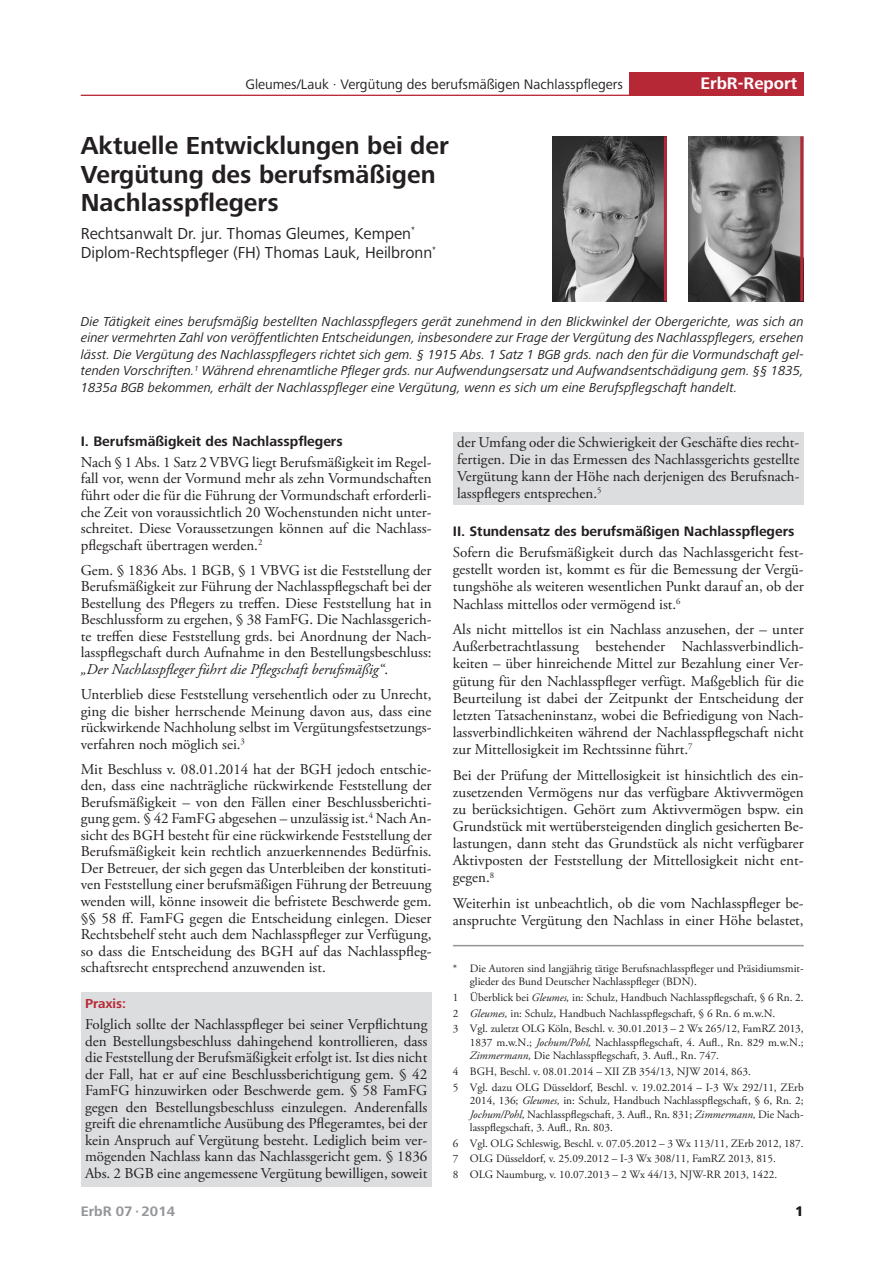
<style>
.page{position:relative;width:893px;height:1263px;background:#fff}
.page>*{position:absolute;margin:0;border:0;box-sizing:border-box;transform-origin:0 0}
.t1{font:700 25.5px/28px "Frutiger Next Pro";color:#231f20}
.t2{font:700 17.25px "Frutiger Next Pro";color:#fff}
.t3{font:16.5px/19.5px "Frutiger Next Pro";color:#231f20}
.t4{font:15px/16.5px "Adobe Garamond Pro";color:#231f20;text-align:justify}
.t5{font:700 14.25px "Frutiger Next Pro";color:#231f20}
.t6{font:14.25px "Frutiger Next Pro";color:#231f20}
.t7{font:700 14.25px "Frutiger Next Pro";color:#939598}
.t8{font:italic 13.5px/16.5px "Frutiger Next Pro";color:#231f20;text-align:justify}
.t9{font:700 13.5px "Frutiger Next Pro";color:#b72837}
.t10{font:11.25px/15.6px "Adobe Garamond Pro";color:#231f20}
.s1{font-style:italic}
</style>
<div class="page">
<hr style="left:81px;top:95px;width:548px;height:1px;background:#b72837">
<div style="left:629px;top:72px;width:175px;height:24px;background:#b72837"></div>
<div style="left:453px;top:432px;width:351px;height:72px;background:#dcdddf"></div>
<div style="left:81px;top:992px;width:351px;height:194px;background:#dcdddf"></div>
<img style="left:689px;top:137px;width:111px;height:164px">
<img style="left:552px;top:136px;width:112px;height:165px">
<hr style="left:800px;top:136px;width:3px;height:165px;background:#b72837">
<hr style="left:664px;top:136px;width:3px;height:165px;background:#b72837">
<hr style="left:453px;top:945px;width:351px;height:1px;background:#939598">
<p class="t6" style="left:245px;top:76px;width:379px">Gleumes/Lauk · Vergütung des berufsmäßigen Nachlasspflegers</p>
<p class="t2" style="left:700px;top:74px;width:98px">ErbR-Report</p>
<h1 class="t1" style="left:81px;top:132px;width:370px">Aktuelle Entwicklungen bei der<br>Vergütung des berufsmäßigen<br>Nachlasspflegers</h1>
<p class="t3" style="left:81px;top:223px;width:357px">Rechtsanwalt Dr. jur. Thomas Gleumes, Kempen<sup>*<br></sup>Diplom-Rechtspfleger (FH) Thomas Lauk, Heilbronn<sup>*</sup></p>
<p class="t8" style="left:81px;top:313px;width:724px">Die Tätigkeit eines berufsmäßig bestellten Nachlasspflegers gerät zunehmend in den Blickwinkel der Obergerichte, was sich an einer vermehrten Zahl von veröffentlichten Entscheidungen, insbesondere zur Frage der Vergütung des Nachlasspflegers, ersehen lässt. Die Vergütung des Nachlasspflegers richtet sich gem. § 1915 Abs. 1 Satz 1 BGB grds. nach den für die Vormundschaft gel&shy;tenden Vorschriften.<sup>1</sup> Während ehrenamtliche Pfleger grds. nur Aufwendungsersatz und Aufwandsentschädigung gem. §§ 1835, 1835a BGB bekommen, erhält der Nachlasspfleger eine Vergütung, wenn es sich um eine Berufspflegschaft handelt.</p>
<p class="t5" style="left:81px;top:433px;width:264px">I. Berufsmäßigkeit des Nachlasspflegers</p>
<p class="t4" style="left:81px;top:454px;width:352px">Nach § 1 Abs. 1 Satz 2 VBVG liegt Berufsmäßigkeit im Regel&shy;fall vor, wenn der Vormund mehr als zehn Vormundschaften führt oder die für die Führung der Vormundschaft erforderli&shy;che Zeit von voraussichtlich 20 Wochenstunden nicht unter&shy;schreitet. Diese Voraussetzungen können auf die Nachlass&shy;pflegschaft übertragen werden.<sup>2</sup></p>
<p class="t4" style="left:81px;top:562px;width:352px">Gem. § 1836 Abs. 1 BGB, § 1 VBVG ist die Feststellung der Berufsmäßigkeit zur Führung der Nachlasspflegschaft bei der Bestellung des Pflegers zu treffen. Diese Feststellung hat in Beschlussform zu ergehen, § 38 FamFG. Die Nachlassgerich&shy;te treffen diese Feststellung grds. bei Anordnung der Nach&shy;lasspflegschaft durch Aufnahme in den Bestellungsbeschluss: <span class="s1">„Der Nachlasspfleger führt die Pflegschaft berufsmäßig“</span>.</p>
<p class="t4" style="left:81px;top:686px;width:352px">Unterblieb diese Feststellung versehentlich oder zu Unrecht, ging die bisher herrschende Meinung davon aus, dass eine rückwirkende Nachholung selbst im Vergütungsfestsetzungs&shy;verfahren noch möglich sei.<sup>3</sup></p>
<p class="t4" style="left:81px;top:761px;width:352px">Mit Beschluss v. 08.01.2014 hat der BGH jedoch entschie&shy;den, dass eine nachträgliche rückwirkende Feststellung der Berufsmäßigkeit – von den Fällen einer Beschlussberichti&shy;gung gem. § 42 FamFG abgesehen – unzulässig ist.<sup>4</sup> Nach An&shy;sicht des BGH besteht für eine rückwirkende Feststellung der Berufsmäßigkeit kein rechtlich anzuerkennendes Bedürfnis.<br>Der Betreuer, der sich gegen das Unterbleiben der konstituti&shy;ven Feststellung einer berufsmäßigen Führung der Betreuung wenden will, könne insoweit die befristete Beschwerde gem. §§ 58 ff. FamFG gegen die Entscheidung einlegen. Dieser Rechtsbehelf steht auch dem Nachlasspfleger zur Verfügung, so dass die Entscheidung des BGH auf das Nachlasspfleg&shy;schaftsrecht entsprechend anzuwenden ist.</p>
<p class="t9" style="left:85px;top:996px;width:43px">Praxis:</p>
<p class="t4" style="left:85px;top:1016px;width:344px">Folglich sollte der Nachlasspfleger bei seiner Verpflichtung den Bestellungsbeschluss dahingehend kontrollieren, dass die Feststellung der Berufsmäßigkeit erfolgt ist. Ist dies nicht der Fall, hat er auf eine Beschlussberichtigung gem. § 42<br>FamFG hinzuwirken oder Beschwerde gem. § 58 FamFG gegen den Bestellungsbeschluss einzulegen. Anderenfalls greift die ehrenamtliche Ausübung des Pflegeramtes, bei der kein Anspruch auf Vergütung besteht. Lediglich beim ver&shy;mögenden Nachlass kann das Nachlassgericht gem. § 1836<br>Abs. 2 BGB eine angemessene Vergütung bewilligen, soweit</p>
<p class="t4" style="left:457px;top:434px;width:344px;line-height:17.1px">der Umfang oder die Schwierigkeit der Geschäfte dies recht&shy;fertigen. Die in das Ermessen des Nachlassgerichts gestellte Vergütung kann der Höhe nach derjenigen des Berufsnach&shy;lasspflegers entsprechen.<sup>5</sup></p>
<p class="t5" style="left:453px;top:523px;width:343px">II. Stundensatz des berufsmäßigen Nachlasspflegers</p>
<p class="t4" style="left:453px;top:544px;width:352px;line-height:17.1px">Sofern die Berufsmäßigkeit durch das Nachlassgericht fest&shy;gestellt worden ist, kommt es für die Bemessung der Vergü&shy;tungshöhe als weiteren wesentlichen Punkt darauf an, ob der Nachlass mittellos oder vermögend ist.<sup>6</sup></p>
<p class="t4" style="left:453px;top:621px;width:352px;line-height:17.1px">Als nicht mittellos ist ein Nachlass anzusehen, der – unter Außerbetrachtlassung bestehender Nachlassverbindlich&shy;keiten – über hinreichende Mittel zur Bezahlung einer Ver&shy;gütung für den Nachlasspfleger verfügt. Maßgeblich für die Beurteilung ist dabei der Zeitpunkt der Entscheidung der letzten Tatsacheninstanz, wobei die Befriedigung von Nach&shy;lassverbindlichkeiten während der Nachlasspflegschaft nicht zur Mittellosigkeit im Rechtssinne führt.<sup>7</sup></p>
<p class="t4" style="left:453px;top:767px;width:352px;line-height:17.1px">Bei der Prüfung der Mittellosigkeit ist hinsichtlich des ein&shy;zusetzenden Vermögens nur das verfügbare Aktivvermögen zu berücksichtigen. Gehört zum Aktivvermögen bspw. ein Grundstück mit wertübersteigenden dinglich gesicherten Be&shy;lastungen, dann steht das Grundstück als nicht verfügbarer Aktivposten der Feststellung der Mittellosigkeit nicht ent&shy;gegen.<sup>8</sup></p>
<p class="t4" style="left:453px;top:895px;width:352px;line-height:17.1px">Weiterhin ist unbeachtlich, ob die vom Nachlasspfleger be&shy;anspruchte Vergütung den Nachlass in einer Höhe belastet,</p>
<p class="t10" style="left:470px;top:962px;width:335px;line-height:13.5px;text-indent:-17px">* Die Autoren sind langjährig tätige Berufsnachlasspfleger und Präsidiumsmit&shy;glieder des Bund Deutscher Nachlasspfleger (BDN).</p>
<p class="t10" style="left:453px;top:990px;width:352px">1 Überblick bei <span class="s1">Gleumes,</span> in: Schulz, Handbuch Nachlasspflegschaft, § 6 Rn. 2.<br>2 <span class="s1">Gleumes,</span> in: Schulz, Handbuch Nachlasspflegschaft, § 6 Rn. 6 m.w.N.<br>3 Vgl. zuletzt OLG Köln, Beschl. v. 30.01.2013 – 2 Wx 265/12, FamRZ 2013,</p>
<p class="t10" style="left:470px;top:1036px;width:335px;line-height:13.5px">1837 m.w.N.; <span class="s1">Jochum/Pohl,</span> Nachlasspflegschaft, 4. Aufl., Rn. 829 m.w.N.;<br><span class="s1">Zimmermann,</span> Die Nachlasspflegschaft, 3. Aufl., Rn. 747.</p>
<p class="t10" style="left:453px;top:1064px;width:352px">4 BGH, Beschl. v. 08.01.2014 – XII ZB 354/13, NJW 2014, 863.<br>5 Vgl. dazu OLG Düsseldorf, Beschl. v. 19.02.2014 – I-3 Wx 292/11, ZErb</p>
<p class="t10" style="left:470px;top:1094px;width:335px;line-height:13.5px;text-align:justify">2014, 136; <span class="s1">Gleumes,</span> in: Schulz, Handbuch Nachlasspflegschaft, § 6, Rn. 2; <span class="s1">Jochum/Pohl,</span> Nachlasspflegschaft, 3. Aufl., Rn. 831; <span class="s1">Zimmermann,</span> Die Nach&shy;lasspflegschaft, 3. Aufl., Rn. 803.</p>
<p class="t10" style="left:453px;top:1136px;width:352px">6 Vgl. OLG Schleswig, Beschl. v. 07.05.2012 – 3 Wx 113/11, ZErb 2012, 187.<br>7 OLG Düsseldorf, v. 25.09.2012 – I-3 Wx 308/11, FamRZ 2013, 815.<br>8 OLG Naumburg, v. 10.07.2013 – 2 Wx 44/13, NJW-RR 2013, 1422.</p>
<p class="t7" style="left:81px;top:1203px;width:96px">ErbR 07 · 2014</p>
<p class="t5" style="left:795px;top:1203px;width:10px">1</p>
</div>
